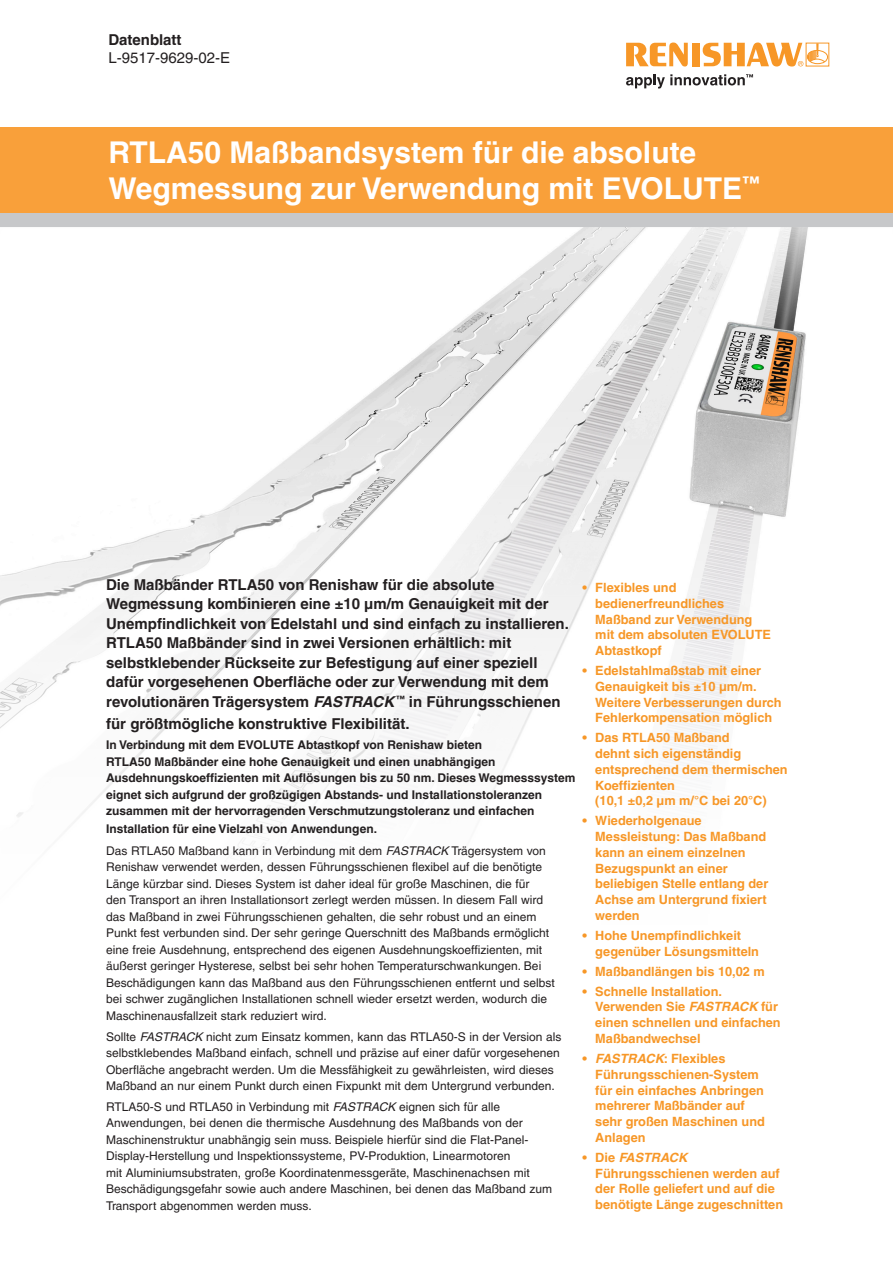
<style>
.page{position:relative;width:893px;height:1263px;background:#fff}
.page>*{position:absolute;margin:0;border:0;box-sizing:border-box;transform-origin:0 0}
.t1{font:700 30px/36px "Helvetica LT Pro";color:#fff}
.Page_1_-_Para_1__11{font:700 15px/19.5px "Helvetica LT Pro";color:#231f20}
.t2{font:15px "Helvetica LT Pro";color:#231f20}
.Bullet_orange_9pt_pa{font:700 12.75px/15.8px "Helvetica LT Pro";color:#f79727}
.Body_text_-_main__9{font:12px/16.5px "Helvetica LT Pro";color:#231f20}
.Page_1_-_Para_2___9{font:700 12px/16.5px "Helvetica LT Pro";color:#231f20}
.s1{font-style:italic}
</style>
<div class="page">
<div style="left:0;top:213px;width:893px;height:21px;background:#c7c8ca"></div>
<div style="left:0;top:127px;width:893px;height:86px;background:#f9a03a"></div>
<img style="left:0;top:227px;width:893px;height:617px">
<svg style="left:626px;top:43px;width:62px;height:24px"></svg>
<div style="left:692px;top:43px;width:8px;height:23px;background:#f79727"></div>
<svg style="left:703px;top:43px;width:125px;height:24px"></svg>
<svg style="left:626px;top:74px;width:127px;height:14px"></svg>
<p class="Page_1_-_Para_1__11" style="left:108px;top:30px;width:75px">Datenblatt</p>
<p class="t2" style="left:108px;top:49px;width:123px">L-9517-9629-02-E</p>
<h1 class="t1" style="left:108px;top:134px;width:653px">RTLA50 Maßbandsystem für die absolute<br>Wegmessung zur Verwendung mit EVOLUTE<sup>™</sup></h1>
<p class="Page_1_-_Para_1__11" style="left:106px;top:575px;width:464px">Die Maßbänder RTLA50 von Renishaw für die absolute Wegmessung kombinieren eine ±10 µm/m Genauigkeit mit der Unempfindlichkeit von Edelstahl und sind einfach zu installieren.<br>RTLA50 Maßbänder sind in zwei Versionen erhältlich: mit selbstklebender Rückseite zur Befestigung auf einer speziell dafür vorgesehenen Oberfläche oder zur Verwendung mit dem revolutionären Trägersystem <span class="s1">FASTRACK</span> <sup>™</sup> in Führungsschienen</p>
<p class="Page_1_-_Para_1__11" style="left:106px;top:714px;width:305px">für größtmögliche konstruktive Flexibilität.</p>
<p class="Page_1_-_Para_2___9" style="left:106px;top:737px;width:471px">In Verbindung mit dem EVOLUTE Abtastkopf von Renishaw bieten<br>RTLA50 Maßbänder eine hohe Genauigkeit und einen unabhängigen Ausdehnungskoeffizienten mit Auflösungen bis zu 50 nm. Dieses Wegmesssystem eignet sich aufgrund der großzügigen Abstands- und Installationstoleranzen zusammen mit der hervorragenden Verschmutzungstoleranz und einfachen</p>
<p class="Page_1_-_Para_2___9" style="left:106px;top:821px;width:272px">Installation für eine Vielzahl von Anwendungen.</p>
<p class="Body_text_-_main__9" style="left:106px;top:842px;width:450px">Das RTLA50 Maßband kann in Verbindung mit dem <span class="s1">FASTRACK</span> Trägersystem von Renishaw verwendet werden, dessen Führungsschienen flexibel auf die benötigte Länge kürzbar sind. Dieses System ist daher ideal für große Maschinen, die für<br>den Transport an ihren Installationsort zerlegt werden müssen. In diesem Fall wird das Maßband in zwei Führungsschienen gehalten, die sehr robust und an einem Punkt fest verbunden sind. Der sehr geringe Querschnitt des Maßbands ermöglicht eine freie Ausdehnung, entsprechend des eigenen Ausdehnungskoeffizienten, mit äußerst geringer Hysterese, selbst bei sehr hohen Temperaturschwankungen. Bei Beschädigungen kann das Maßband aus den Führungsschienen entfernt und selbst bei schwer zugänglichen Installationen schnell wieder ersetzt werden, wodurch die Maschinenausfallzeit stark reduziert wird.</p>
<p class="Body_text_-_main__9" style="left:106px;top:1028px;width:457px">Sollte <span class="s1">FASTRACK</span> nicht zum Einsatz kommen, kann das RTLA50-S in der Version als selbstklebendes Maßband einfach, schnell und präzise auf einer dafür vorgesehenen Oberfläche angebracht werden. Um die Messfähigkeit zu gewährleisten, wird dieses Maßband an nur einem Punkt durch einen Fixpunkt mit dem Untergrund verbunden.</p>
<p class="Body_text_-_main__9" style="left:106px;top:1098px;width:448px">RTLA50-S und RTLA50 in Verbindung mit <span class="s1">FASTRACK</span> eignen sich für alle Anwendungen, bei denen die thermische Ausdehnung des Maßbands von der Maschinenstruktur unabhängig sein muss. Beispiele hierfür sind die Flat-Panel-Display-Herstellung und Inspektionssysteme, PV-Produktion, Linearmotoren<br>mit Aluminiumsubstraten, große Koordinatenmessgeräte, Maschinenachsen mit Beschädigungsgefahr sowie auch andere Maschinen, bei denen das Maßband zum Transport abgenommen werden muss.</p>
<p class="Bullet_orange_9pt_pa" style="left:595px;top:580px;width:177px;text-indent:-13px">• Flexibles und bedienerfreundliches<br>Maßband zur Verwendung mit dem absoluten EVOLUTE<br>Abtastkopf</p>
<p class="Bullet_orange_9pt_pa" style="left:595px;top:663px;width:167px;text-indent:-13px">• Edelstahlmaßstab mit einer<br>Genauigkeit bis ±10 µm/m.</p>
<p class="Bullet_orange_9pt_pa" style="left:595px;top:694px;width:188px">Weitere Verbesserungen durch<br>Fehlerkompensation möglich</p>
<p class="Bullet_orange_9pt_pa" style="left:595px;top:730px;width:194px;text-indent:-13px">• Das RTLA50 Maßband<br>dehnt sich eigenständig entsprechend dem thermischen<br>Koeffizienten</p>
<p class="Bullet_orange_9pt_pa" style="left:595px;top:793px;width:173px">(10,1 ±0,2 µm m/°C bei 20°C)</p>
<p class="Bullet_orange_9pt_pa" style="left:595px;top:813px;width:175px;text-indent:-13px">• Wiederholgenaue<br>Messleistung: Das Maßband kann an einem einzelnen<br>Bezugspunkt an einer beliebigen Stelle entlang der<br>Achse am Untergrund fixiert werden</p>
<p class="Bullet_orange_9pt_pa" style="left:595px;top:928px;width:165px;text-indent:-13px">• Hohe Unempfindlichkeit gegenüber Lösungsmitteln</p>
<p class="Bullet_orange_9pt_pa" style="left:583px;top:963px;width:184px">• Maßbandlängen bis 10,02 m</p>
<p class="Bullet_orange_9pt_pa" style="left:595px;top:983px;width:187px;text-indent:-13px">• Schnelle Installation.<br>Verwenden Sie <span class="s1">FASTRACK</span> für einen schnellen und einfachen<br>Maßbandwechsel</p>
<p class="Bullet_orange_9pt_pa" style="left:595px;top:1051px;width:171px;text-indent:-13px">• <span class="s1">FASTRACK</span>: Flexibles<br>Führungsschienen-System für ein einfaches Anbringen mehrerer Maßbänder auf sehr großen Maschinen und<br>Anlagen</p>
<p class="Bullet_orange_9pt_pa" style="left:595px;top:1149px;width:189px;text-indent:-13px">• Die <span class="s1">FASTRACK<br></span>Führungsschienen werden auf der Rolle geliefert und auf die benötigte Länge zugeschnitten</p>
</div>
